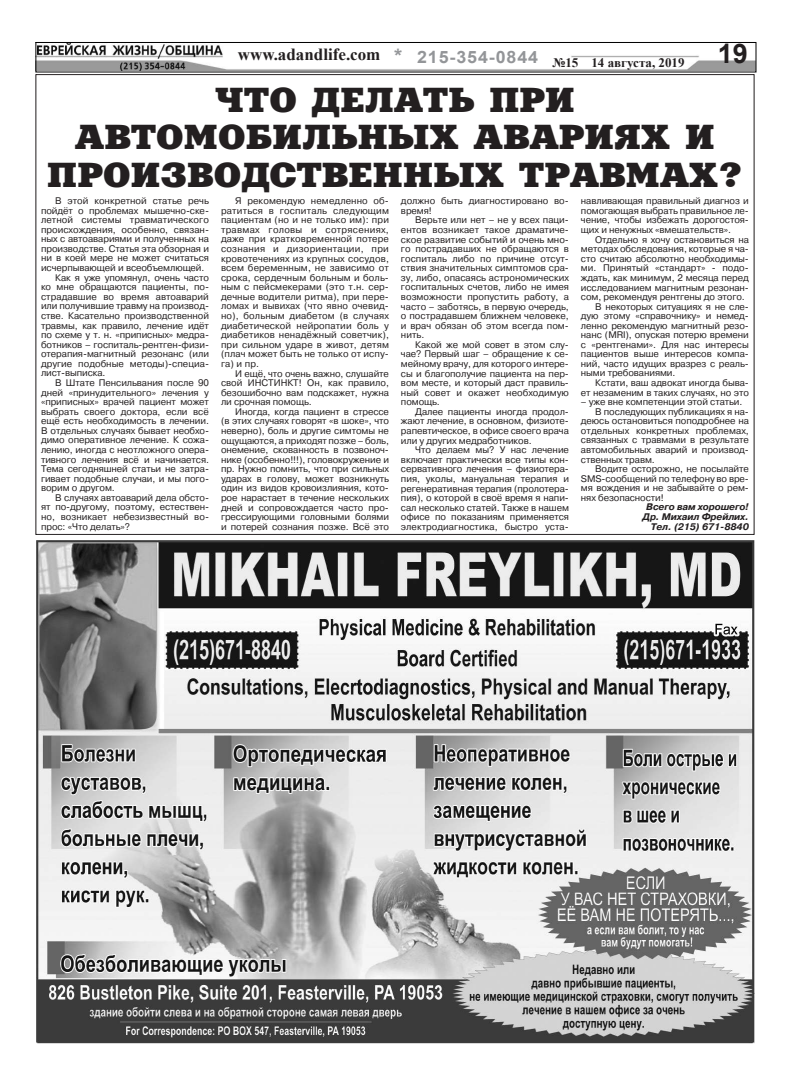
<style>
.page{position:relative;width:792px;height:1080px;background:#fff}
.page>*{position:absolute;margin:0;border:0;box-sizing:border-box;transform-origin:0 0}
.t1{font:34.4px/37.3px "Xenia C";letter-spacing:-.01em;color:#231f20;text-align:center;scale:1.14 1}
.t2{font:700 20px "Arial";color:#939598;scale:1.05 1}
.t3{font:700 17px "Times New Roman";color:#231f20}
.t4{font:700 17px "Arial";letter-spacing:.05em;color:#939598;scale:1.05 1}
.t5{font:700 13px "Times New Roman";color:#231f20}
.t6{font:500 9.6px/9.6px "Pragmatica C";letter-spacing:-.01em;color:#231f20;text-align:justify}
.t7{font:italic 700 9.6px/9.6px "Pragmatica C";letter-spacing:-.01em;color:#231f20;text-align:right}
</style>
<div class="page">
<img style="left:37px;top:44px;width:717px;height:26px">
<div style="left:35px;top:42px;width:721px;height:30px;border:1px solid #000"></div>
<img style="left:37px;top:540px;width:718px;height:504px">
<h3 class="t3" style="left:238px;top:42px;width:144px">www.adandlife.com</h3>
<h3 class="t4" style="left:417px;top:45px;width:117px">215-354-0844</h3>
<h3 class="t5" style="left:552px;top:53px;width:197px">№15 14 августа, 2019 <sup>19</sup></h3>
<h1 class="t1" style="left:47px;top:82px;width:612px">ЧТО ДЕЛАТЬ ПРИ<br>АВТОМОБИЛЬНЫХ АВАРИЯХ И<br>ПРОИЗВОДСТВЕННЫХ ТРАВМАХ?</h1>
<p class="t6" style="left:55px;top:196px;width:155px">В этой конкретной статье речь</p>
<p class="t6" style="left:41px;top:206px;width:169px">пойдёт о проблемах мышечно-ске-</p>
<p class="t6" style="left:41px;top:215px;width:169px">летной системы травматического</p>
<p class="t6" style="left:41px;top:225px;width:169px">происхождения, особенно, связан-</p>
<p class="t6" style="left:41px;top:234px;width:169px">ных с автоавариями и полученных на</p>
<p class="t6" style="left:41px;top:244px;width:169px">производстве. Статья эта обзорная и</p>
<p class="t6" style="left:41px;top:253px;width:169px">ни в коей мере не может считаться</p>
<p class="t6" style="left:41px;top:263px;width:165px">исчерпывающей и всеобъемлющей.</p>
<p class="t6" style="left:55px;top:273px;width:155px">Как я уже упомянул, очень часто</p>
<p class="t6" style="left:41px;top:282px;width:169px">ко мне обращаются пациенты, по-</p>
<p class="t6" style="left:41px;top:292px;width:169px">страдавшие во время автоаварий</p>
<p class="t6" style="left:41px;top:301px;width:169px">или получившие травму на производ-</p>
<p class="t6" style="left:41px;top:311px;width:169px">стве. Касательно производственной</p>
<p class="t6" style="left:41px;top:320px;width:169px">травмы, как правило, лечение идёт</p>
<p class="t6" style="left:41px;top:330px;width:169px">по схеме у т. н. «приписных» медра-</p>
<p class="t6" style="left:41px;top:340px;width:169px">ботников – госпиталь-рентген-физи-</p>
<p class="t6" style="left:41px;top:349px;width:169px">отерапия-магнитный резонанс (или</p>
<p class="t6" style="left:41px;top:359px;width:169px">другие подобные методы)-специа-</p>
<p class="t6" style="left:41px;top:368px;width:66px">лист-выписка.</p>
<p class="t6" style="left:55px;top:378px;width:155px">В Штате Пенсильвания после 90</p>
<p class="t6" style="left:41px;top:388px;width:169px">дней «принудительного» лечения у</p>
<p class="t6" style="left:41px;top:397px;width:169px">«приписных» врачей пациент может</p>
<p class="t6" style="left:41px;top:407px;width:169px">выбрать своего доктора, если всё</p>
<p class="t6" style="left:41px;top:416px;width:169px">ещё есть необходимость в лечении.</p>
<p class="t6" style="left:41px;top:426px;width:169px">В отдельных случаях бывает необхо-</p>
<p class="t6" style="left:41px;top:435px;width:169px">димо оперативное лечение. К сожа-</p>
<p class="t6" style="left:41px;top:445px;width:169px">лению, иногда с неотложного опера-</p>
<p class="t6" style="left:41px;top:455px;width:169px">тивного лечения всё и начинается.</p>
<p class="t6" style="left:41px;top:464px;width:169px">Тема сегодняшней статьи не затра-</p>
<p class="t6" style="left:41px;top:474px;width:169px">гивает подобные случаи, и мы пого-</p>
<p class="t6" style="left:41px;top:483px;width:75px">ворим о другом.</p>
<p class="t6" style="left:55px;top:493px;width:155px">В случаях автоаварий дела обсто-</p>
<p class="t6" style="left:41px;top:502px;width:169px">ят по-другому, поэтому, естествен-</p>
<p class="t6" style="left:41px;top:512px;width:169px">но, возникает небезизвестный во-</p>
<p class="t6" style="left:41px;top:522px;width:91px">прос: «Что делать»?</p>
<h2 class="t2" style="left:394px;top:42px;width:9px">*</h2>
<p class="t6" style="left:221px;top:196px;width:169px;text-indent:14px">Я рекомендую немедленно об&shy;ратиться в госпиталь следующим пациентам (но и не только им): при травмах головы и сотрясениях, даже при кратковременной потере сознания и дизориентации, при кровотечениях из крупных сосудов, всем беременным, не зависимо от срока, сердечным больным и боль&shy;ным с пейсмекерами (это т.н. сер&shy;дечные водители ритма), при пере&shy;ломах и вывихах (что явно очевид&shy;но), больным диабетом (в случаях диабетической нейропатии боль у диабетиков ненадёжный советчик), при сильном ударе в живот, детям (плач может быть не только от испу&shy;га) и пр.</p>
<p class="t6" style="left:221px;top:368px;width:169px;text-indent:14px">И ещё, что очень важно, слушайте свой ИНСТИНКТ! Он, как правило, безошибочно вам подскажет, нужна ли срочная помощь.</p>
<p class="t6" style="left:221px;top:407px;width:169px;text-indent:14px">Иногда, когда пациент в стрессе (в этих случаях говорят «в шоке», что неверно), боль и другие симтомы не ощущаются, а приходят позже – боль, онемение, скованность в позвоноч&shy;нике (особенно!!!), головокружение и пр. Нужно помнить, что при сильных ударах в голову, может возникнуть один из видов кровоизлияния, кото&shy;рое нарастает в течение нескольких дней и сопровождается часто про&shy;грессирующими головными болями и потерей сознания позже. Всё это</p>
<p class="t6" style="left:401px;top:196px;width:169px">должно быть диагностировано во&shy;время!</p>
<p class="t6" style="left:401px;top:215px;width:169px;text-indent:14px">Верьте или нет – не у всех паци&shy;ентов возникает такое драматиче&shy;ское развитие событий и очень мно&shy;го пострадавших не обращаются в госпиталь либо по причине отсут&shy;ствия значительных симптомов сра&shy;зу, либо, опасаясь астрономических госпитальных счетов, либо не имея возможности пропустить работу, а часто – заботясь, в первую очередь, о пострадавшем ближнем человеке, и врач обязан об этом всегда пом&shy;нить.</p>
<p class="t6" style="left:401px;top:340px;width:170px;text-indent:14px">Какой же мой совет в этом слу&shy;чае? Первый шаг – обращение к се&shy;мейному врачу, для которого интере&shy;сы и благополучие пациента на пер&shy;вом месте, и который даст правиль&shy;ный совет и окажет необходимую помощь.</p>
<p class="t6" style="left:401px;top:407px;width:169px;text-indent:14px">Далее пациенты иногда продол&shy;жают лечение, в основном, физиоте&shy;рапевтическое, в офисе своего врача или у других медработников.</p>
<p class="t6" style="left:401px;top:445px;width:170px;text-indent:14px">Что делаем мы? У нас лечение включает практически все типы кон&shy;сервативного лечения – физиотера&shy;пия, уколы, мануальная терапия и регенеративная терапия (пролотера&shy;пия), о которой в своё время я напи&shy;сал несколько статей. Также в нашем офисе по показаниям применяется электродиагностика, быстро уста-</p>
<p class="t6" style="left:581px;top:196px;width:169px">навливающая правильный диагноз и помогающая выбрать правильное ле&shy;чение, чтобы избежать дорогостоя&shy;щих и ненужных «вмешательств».</p>
<p class="t6" style="left:595px;top:235px;width:155px">Отдельно я хочу остановиться на</p>
<p class="t6" style="left:581px;top:244px;width:169px">методах обследования, которые я ча-</p>
<p class="t6" style="left:581px;top:254px;width:169px">сто считаю абсолютно необходимы-</p>
<p class="t6" style="left:581px;top:263px;width:169px">ми. Принятый «стандарт» - подо-</p>
<p class="t6" style="left:581px;top:273px;width:169px">ждать, как минимум, 2 месяца перед</p>
<p class="t6" style="left:581px;top:282px;width:169px">исследованием магнитным резонан-</p>
<p class="t6" style="left:581px;top:292px;width:165px">сом, рекомендуя рентгены до этого.</p>
<p class="t6" style="left:595px;top:302px;width:155px">В некоторых ситуациях я не сле-</p>
<p class="t6" style="left:581px;top:311px;width:169px">дую этому «справочнику» и немед-</p>
<p class="t6" style="left:581px;top:321px;width:169px">ленно рекомендую магнитный резо-</p>
<p class="t6" style="left:581px;top:330px;width:169px">нанс (MRI), опуская потерю времени</p>
<p class="t6" style="left:581px;top:340px;width:169px">с «рентгенами». Для нас интересы</p>
<p class="t6" style="left:581px;top:349px;width:169px">пациентов выше интересов компа-</p>
<p class="t6" style="left:581px;top:359px;width:169px">ний, часто идущих вразрез с реаль-</p>
<p class="t6" style="left:581px;top:368px;width:96px">ными требованиями.</p>
<p class="t6" style="left:595px;top:378px;width:155px">Кстати, ваш адвокат иногда быва-</p>
<p class="t6" style="left:581px;top:387px;width:169px">ет незаменим в таких случаях, но это</p>
<p class="t6" style="left:581px;top:397px;width:163px">– уже вне компетенции этой статьи.</p>
<p class="t6" style="left:595px;top:407px;width:155px">В последующих публикациях я на-</p>
<p class="t6" style="left:581px;top:416px;width:169px">деюсь остановиться поподробнее на</p>
<p class="t6" style="left:581px;top:426px;width:169px">отдельных конкретных проблемах,</p>
<p class="t6" style="left:581px;top:435px;width:169px">связанных с травмами в результате</p>
<p class="t6" style="left:581px;top:445px;width:169px">автомобильных аварий и производ-</p>
<p class="t6" style="left:581px;top:454px;width:75px">ственных травм.</p>
<p class="t6" style="left:595px;top:464px;width:155px">Водите осторожно, не посылайте</p>
<p class="t6" style="left:581px;top:474px;width:169px">SMS-сообщений по телефону во вре-</p>
<p class="t6" style="left:581px;top:483px;width:169px">мя вождения и не забывайте о рем-</p>
<p class="t6" style="left:581px;top:493px;width:84px">нях безопасности!</p>
<p class="t7" style="left:643px;top:502px;width:108px">Всего вам хорошего!<br>Др. Михаил Фрейлих.<br>Тел. (215) 671-8840</p>
</div>
